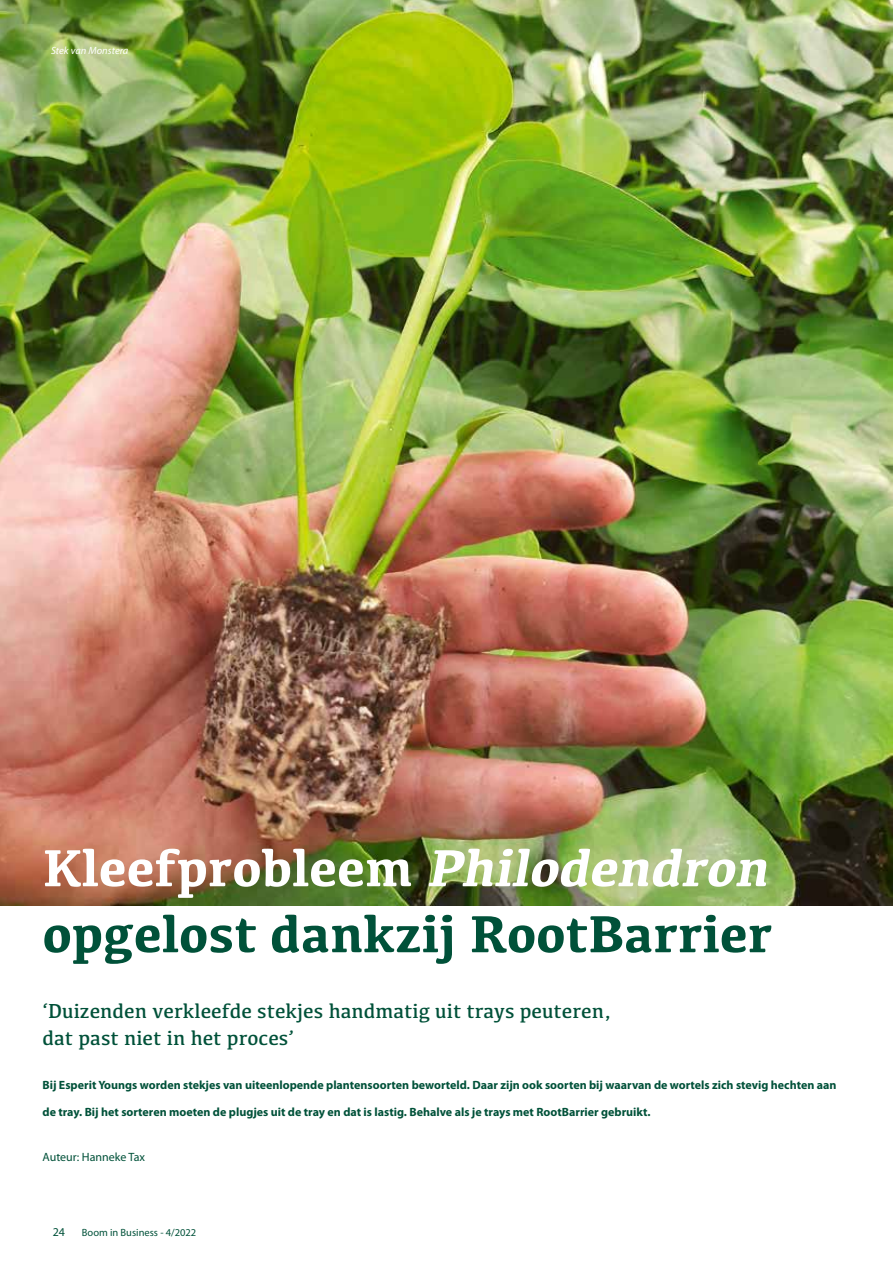
<style>
.page{position:relative;width:893px;height:1263px;background:#fff}
.page>*{position:absolute;margin:0;border:0;box-sizing:border-box;transform-origin:0 0}
.t1{font:700 54px/66px "Kefa";color:#005139}
.t2{font:21px/27px "Kefa";color:#005139}
.t3{font:700 12px "Myriad Pro";color:#005139}
.t4{font:12px "Myriad Pro";color:#005139}
.t5{font:10.5px "Myriad Pro";color:#005139}
.t6{font:italic 10.5px "Myriad Pro";color:#fff}
.s1{color:#fff}
.s2{font-style:italic;color:#fff}
</style>
<div class="page">
<img style="left:0;top:0;width:893px;height:906px">
<p class="t6" style="left:51px;top:44px;width:79px">Stek van Monstera</p>
<h1 class="t1" style="left:43px;top:832px;width:738px"><span class="s1">Kleefprobleem</span> <span class="s2">Philodendron </span>opgelost dankzij RootBarrier</h1>
<h2 class="t2" style="left:43px;top:997px;width:571px">‘Duizenden verkleefde stekjes handmatig uit trays peuteren, dat past niet in het proces’</h2>
<p class="t3" style="left:43px;top:1077px;width:795px">Bij Esperit Youngs worden stekjes van uiteenlopende plantensoorten beworteld. Daar zijn ook soorten bij waarvan de wortels zich stevig hechten aan</p>
<p class="t3" style="left:43px;top:1104px;width:609px">de tray. Bij het sorteren moeten de plugjes uit de tray en dat is lastig. Behalve als je trays met RootBarrier gebruikt.</p>
<p class="t4" style="left:43px;top:1150px;width:104px">Auteur: Hanneke Tax</p>
<p class="t4" style="left:53px;top:1224px;width:14px">24</p>
<p class="t5" style="left:82px;top:1226px;width:116px">Boom in Business - 4/2022</p>
</div>
